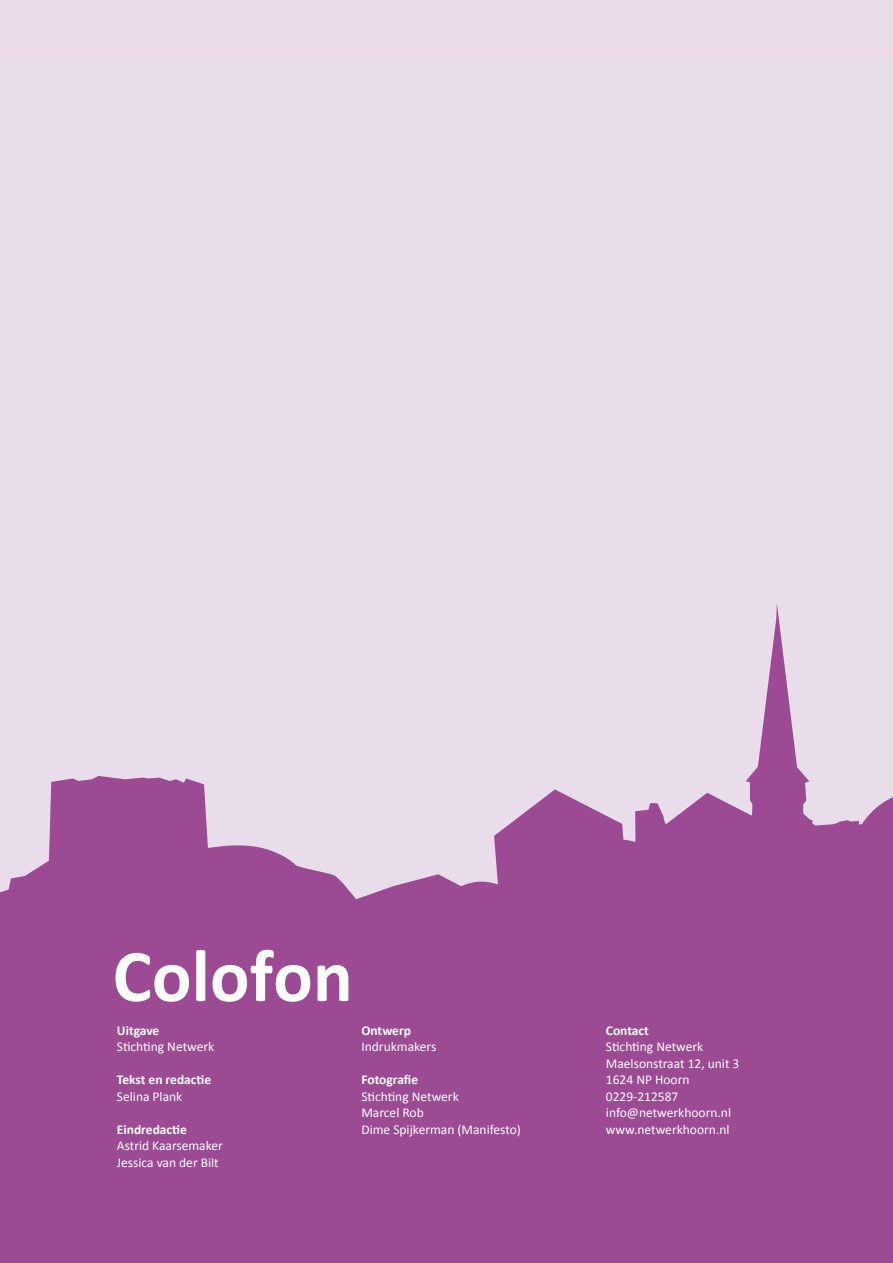
<style>
.page{position:relative;width:893px;height:1263px;background:#ebdbe9}
.page>*{position:absolute;margin:0;border:0;box-sizing:border-box;transform-origin:0 0}
.t1{font:700 75px "Calibri";color:#fff}
.t2{font:13.5px/16.5px "Calibri";color:#fff}
.t3{font:700 13.5px "Calibri";color:#fff}
</style>
<div class="page">
<svg style="left:475px;top:604px;width:418px;height:360px"></svg>
<svg style="left:0;top:776px;width:475px;height:188px;fill:#9b4a93"></svg>
<div style="left:0;top:964px;width:893px;height:299px;background:#9b4a93"></div>
<h1 class="t1" style="left:113px;top:928px;width:242px">Colofon</h1>
<p class="t3" style="left:117px;top:1021px;width:44px">Uitgave</p>
<p class="t2" style="left:117px;top:1038px;width:99px">Stichting Netwerk</p>
<p class="t3" style="left:117px;top:1071px;width:96px">Tekst en redactie</p>
<p class="t2" style="left:117px;top:1088px;width:67px">Selina Plank</p>
<p class="t3" style="left:117px;top:1120px;width:72px">Eindredactie</p>
<p class="t2" style="left:117px;top:1137px;width:107px">Astrid Kaarsemaker<br>Jessica van der Bilt</p>
<p class="t3" style="left:361px;top:1021px;width:51px">Ontwerp</p>
<p class="t2" style="left:361px;top:1038px;width:76px">Indrukmakers</p>
<p class="t3" style="left:361px;top:1071px;width:58px">Fotografie</p>
<p class="t2" style="left:361px;top:1088px;width:161px">Stichting Netwerk<br>Marcel Rob<br>Dime Spijkerman (Manifesto)</p>
<p class="t3" style="left:606px;top:1021px;width:45px">Contact</p>
<p class="t2" style="left:606px;top:1038px;width:135px">Stichting Netwerk<br>Maelsonstraat 12, unit 3<br>1624 NP Hoorn<br>0229-212587 info@netwerkhoorn.nl www.netwerkhoorn.nl</p>
</div>
